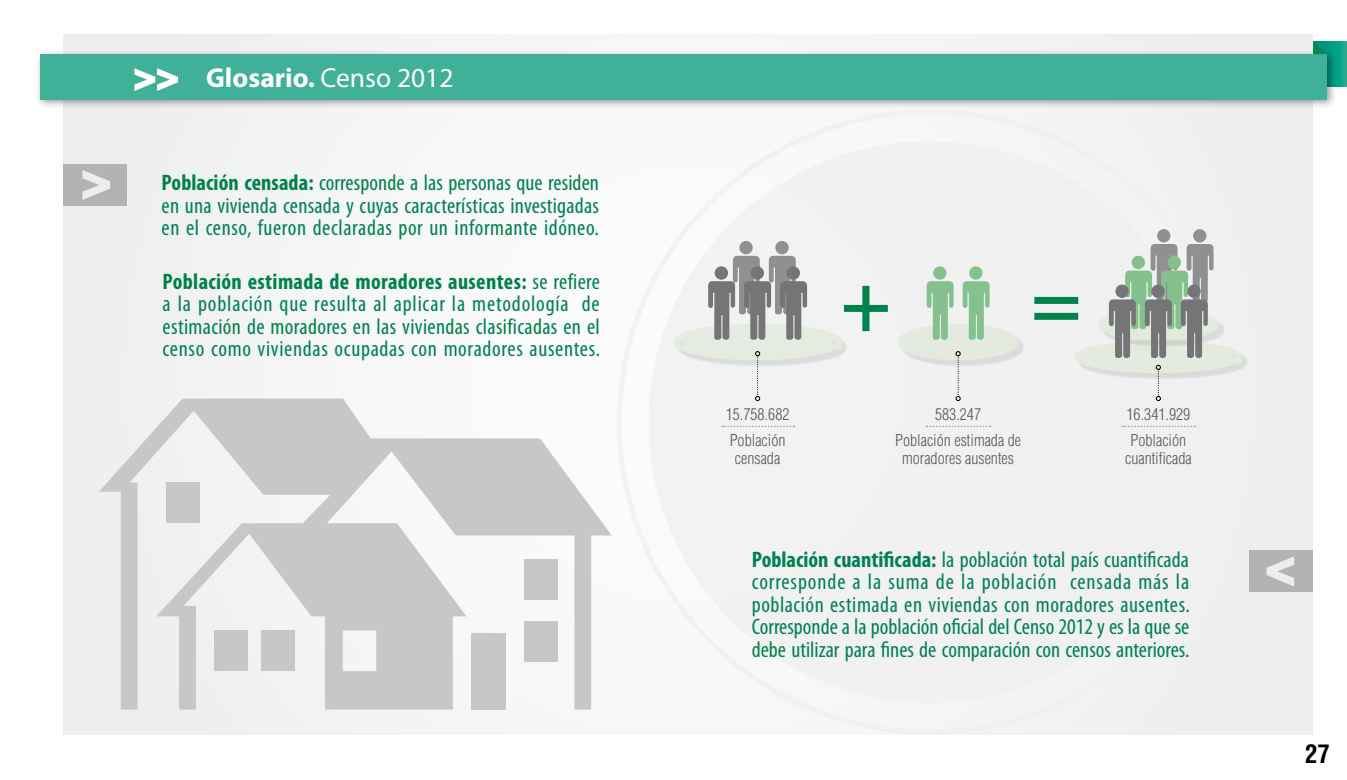
<style>
.page{position:relative;width:1347px;height:780px;background:#fff}
.page>*{position:absolute;margin:0;border:0;box-sizing:border-box;transform-origin:0 0}
.t1{font:700 condensed 85px "Myriad Pro";color:#00824d}
.t2{font:700 27.5px "Myriad Pro";color:#fff}
.t3{font:700 condensed 25px "Helvetica";color:#000}
.t4{font:condensed 22.5px/22.5px "Myriad Pro";letter-spacing:.025em;color:#00824d;text-align:justify}
.t5{font:300 condensed 16px/18.2px "Helvetica";color:#58585a;text-align:center}
.s1{font-weight:400}
.s2{font-weight:700}
</style>
<div class="page">
<div style="left:64px;top:34px;width:1248px;height:700px;background:#f3f4f4"></div>
<div style="left:648px;top:141px;width:562px;height:561px;background:#f0f0f1;border-radius:50%"></div>
<svg style="left:1326px;top:42px;width:20px;height:45px"></svg>
<div style="left:35px;top:49px;width:1301px;height:60px;background:#000;opacity:.4"></div>
<div style="left:40px;top:54px;width:1286px;height:45px;background:#41b098"></div>
<svg style="left:1313px;top:42px;width:13px;height:12px"></svg>
<svg style="left:134px;top:68px;width:44px;height:23px"></svg>
<div style="left:1249px;top:550px;width:63px;height:42px;background:#b1b3b4"></div>
<div style="left:64px;top:164px;width:63px;height:42px;background:#b1b3b4"></div>
<svg style="left:82px;top:170px;width:28px;height:30px"></svg>
<svg style="left:1266px;top:556px;width:28px;height:30px"></svg>
<div style="left:677px;top:327px;width:170px;height:40px;background:#000;opacity:.44"></div>
<div style="left:682px;top:325px;width:150px;height:33px;background:#e4ebe0;border-radius:50%"></div>
<div style="left:674px;top:324px;width:167px;height:36px;border:5px solid #b3d498;border-radius:50%"></div>
<div style="left:1078px;top:344px;width:170px;height:35px;background:#000;opacity:.44"></div>
<div style="left:1083px;top:342px;width:150px;height:29px;background:#e3eade;border-radius:50%"></div>
<div style="left:1074px;top:340px;width:168px;height:33px;border:5px solid #b3d498;border-radius:50%"></div>
<div style="left:901px;top:327px;width:123px;height:40px;background:#000;opacity:.44"></div>
<div style="left:904px;top:325px;width:108px;height:33px;background:#e4eadf;border-radius:50%"></div>
<div style="left:898px;top:324px;width:120px;height:36px;border:5px solid #b3d498;border-radius:50%"></div>
<div style="left:1101px;top:312px;width:123px;height:35px;background:#000;opacity:.44"></div>
<div style="left:1098px;top:309px;width:120px;height:31px;border:5px solid #b3d498;border-radius:50%"></div>
<div style="left:969px;top:266px;width:13px;height:14px;background:#85c08f;border-radius:50%"></div>
<svg style="left:962px;top:281px;width:27px;height:59px"></svg>
<div style="left:933px;top:266px;width:13px;height:14px;background:#85c08f;border-radius:50%"></div>
<svg style="left:926px;top:281px;width:27px;height:59px"></svg>
<svg style="left:755px;top:351px;width:5px;height:50px"></svg>
<svg style="left:955px;top:351px;width:5px;height:50px"></svg>
<svg style="left:1155px;top:365px;width:5px;height:36px"></svg>
<svg style="left:99px;top:398px;width:512px;height:311px"></svg>
<div style="left:775px;top:241px;width:13px;height:13px;background:#919091;border-radius:50%"></div>
<div style="left:739px;top:241px;width:13px;height:13px;background:#919091;border-radius:50%"></div>
<svg style="left:708px;top:256px;width:99px;height:84px"></svg>
<div style="left:1193px;top:229px;width:13px;height:13px;background:#919091;border-radius:50%"></div>
<div style="left:1157px;top:229px;width:13px;height:13px;background:#919091;border-radius:50%"></div>
<svg style="left:1108px;top:244px;width:105px;height:114px"></svg>
<svg style="left:722px;top:425px;width:72px;height:2px"></svg>
<svg style="left:926px;top:425px;width:64px;height:2px"></svg>
<svg style="left:1122px;top:425px;width:73px;height:2px"></svg>
<p class="t2" style="left:206px;top:60px;width:249px">Glosario. <span class="s1">Censo 2012</span></p>
<p class="t4" style="left:162px;top:171px;width:439px"><span class="s2">Población censada:</span> corresponde a las personas que residen en una vivienda censada y cuyas características investigadas en el censo, fueron declaradas por un informante idóneo.</p>
<p class="t4" style="left:163px;top:269px;width:439px"><span class="s2">Población estimada de moradores ausentes:</span> se refiere a la población que resulta al aplicar la metodología de estimación de moradores en las viviendas clasificadas en el censo como viviendas ocupadas con moradores ausentes.</p>
<h1 class="t1" style="left:840px;top:250px;width:52px">+</h1>
<h1 class="t1" style="left:1031px;top:250px;width:52px">=</h1>
<p class="t5" style="left:725px;top:405px;width:65px">15.758.682</p>
<p class="t5" style="left:935px;top:405px;width:48px">583.247</p>
<p class="t5" style="left:1126px;top:405px;width:65px">16.341.929</p>
<p class="t5" style="left:895px;top:430px;width:127px">Población estimada de moradores ausentes</p>
<p class="t5" style="left:1125px;top:430px;width:68px">Población cuantificada</p>
<p class="t5" style="left:729px;top:430px;width:57px">Población censada</p>
<p class="t4" style="left:752px;top:547px;width:439px"><span class="s2">Población cuantificada:</span> la población total país cuantificada corresponde a la suma de la población censada más la población estimada en viviendas con moradores ausentes.<br>Corresponde a la población oficial del Censo 2012 y es la que se debe utilizar para fines de comparación con censos anteriores.</p>
<p class="t3" style="left:1305px;top:739px;width:26px">27</p>
</div>
